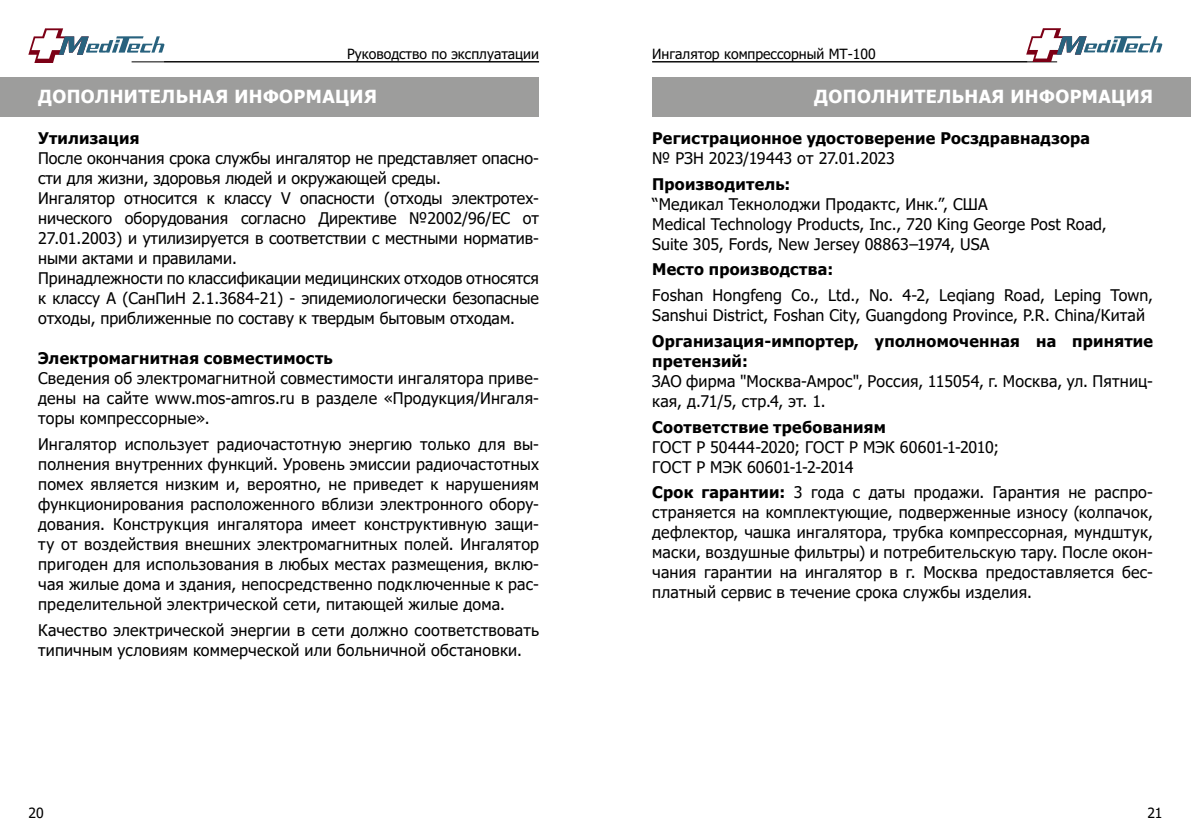
<style>
.page{position:relative;width:1191px;height:840px;background:#fff}
.page>*{position:absolute;margin:0;border:0;box-sizing:border-box;transform-origin:0 0}
.t1{font:700 18px "Tahoma";letter-spacing:.025em;color:#fff}
.t2{font:16px/20px "Tahoma";color:#000}
.t3{font:700 16px/20px "Tahoma";letter-spacing:.015em;color:#000}
.t4{font:14px "Tahoma";color:#000}
.s1{font-weight:700}
</style>
<div class="page">
<div style="left:0;top:77px;width:539px;height:40px;background:#9d9d9c"></div>
<div style="left:652px;top:77px;width:539px;height:40px;background:#9d9d9c"></div>
<svg style="left:28px;top:28px;width:137px;height:34px"></svg>
<hr style="left:164px;top:61px;width:375px;height:1px;background:#000">
<svg style="left:1026px;top:28px;width:136px;height:34px"></svg>
<hr style="left:652px;top:61px;width:375px;height:1px;background:#000">
<p class="t4" style="left:347px;top:44px;width:193px">Руководство по эксплуатации</p>
<p class="t4" style="left:652px;top:44px;width:225px">Ингалятор компрессорный МТ-100</p>
<p class="t1" style="left:38px;top:84px;width:340px">ДОПОЛНИТЕЛЬНАЯ ИНФОРМАЦИЯ</p>
<p class="t1" style="left:814px;top:84px;width:340px">ДОПОЛНИТЕЛЬНАЯ ИНФОРМАЦИЯ</p>
<p class="t3" style="left:38px;top:129px;width:103px">Утилизация</p>
<p class="t2" style="left:38px;top:149px;width:502px">После окончания срока службы ингалятор не представляет опасно&shy;сти для жизни, здоровья людей и окружающей среды.<br>Ингалятор относится к классу V опасности (отходы электротех&shy;нического оборудования согласно Директиве №2002/96/ЕС от 27.01.2003) и утилизируется в соответствии с местными норматив&shy;ными актами и правилами.<br>Принадлежности по классификации медицинских отходов относятся к классу А (СанПиН 2.1.3684-21) - эпидемиологически безопасные отходы, приближенные по составу к твердым бытовым отходам.</p>
<p class="t3" style="left:38px;top:349px;width:296px">Электромагнитная совместимость</p>
<p class="t2" style="left:38px;top:369px;width:502px;text-align:justify">Сведения об электромагнитной совместимости ингалятора приве&shy;дены на сайте www.mos-amros.ru в разделе «Продукция/Ингаля&shy;торы компрессорные».</p>
<p class="t2" style="left:38px;top:435px;width:502px;text-align:justify">Ингалятор использует радиочастотную энергию только для вы&shy;полнения внутренних функций. Уровень эмиссии радиочастотных помех является низким и, вероятно, не приведет к нарушениям функционирования расположенного вблизи электронного обору&shy;дования. Конструкция ингалятора имеет конструктивную защи&shy;ту от воздействия внешних электромагнитных полей. Ингалятор пригоден для использования в любых местах размещения, вклю&shy;чая жилые дома и здания, непосредственно подключенные к рас&shy;пределительной электрической сети, питающей жилые дома.</p>
<p class="t2" style="left:38px;top:620px;width:502px">Качество электрической энергии в сети должно соответствовать типичным условиям коммерческой или больничной обстановки.</p>
<p class="t3" style="left:652px;top:129px;width:439px">Регистрационное удостоверение Росздравнадзора</p>
<p class="t2" style="left:652px;top:149px;width:244px">№ РЗН 2023/19443 от 27.01.2023</p>
<p class="t3" style="left:652px;top:174px;width:140px">Производитель:</p>
<p class="t2" style="left:652px;top:195px;width:456px">“Медикал Текнолоджи Продактс, Инк.”, США<br>Medical Technology Products, Inc., 720 King George Post Road,<br>Suite 305, Fords, New Jersey 08863–1974, USA</p>
<p class="t3" style="left:652px;top:260px;width:183px">Место производства:</p>
<p class="t2" style="left:652px;top:286px;width:502px">Foshan Hongfeng Co., Ltd., No. 4-2, Leqiang Road, Leping Town,<br>Sanshui District, Foshan City, Guangdong Province, P.R. China/Китай</p>
<p class="t3" style="left:652px;top:331px;width:502px">Организация-импортер, уполномоченная на принятие претензий:</p>
<p class="t2" style="left:652px;top:372px;width:502px">ЗАО фирма "Москва-Амрос", Россия, 115054, г. Москва, ул. Пятниц&shy;кая, д.71/5, стр.4, эт. 1.</p>
<p class="t3" style="left:652px;top:417px;width:235px">Соответствие требованиям</p>
<p class="t2" style="left:652px;top:437px;width:348px">ГОСТ Р 50444-2020; ГОСТ Р МЭК 60601-1-2010;<br>ГОСТ Р МЭК 60601-1-2-2014</p>
<p class="t2" style="left:652px;top:483px;width:502px;text-align:justify"><span class="s1">Срок гарантии:</span> 3 года с даты продажи. Гарантия не распро&shy;страняется на комплектующие, подверженные износу (колпачок, дефлектор, чашка ингалятора, трубка компрессорная, мундштук, маски, воздушные фильтры) и потребительскую тару. После окон&shy;чания гарантии на ингалятор в г. Москва предоставляется бес&shy;платный сервис в течение срока службы изделия.</p>
<p class="t4" style="left:28px;top:803px;width:17px">20</p>
<p class="t4" style="left:1147px;top:803px;width:17px">21</p>
</div>
